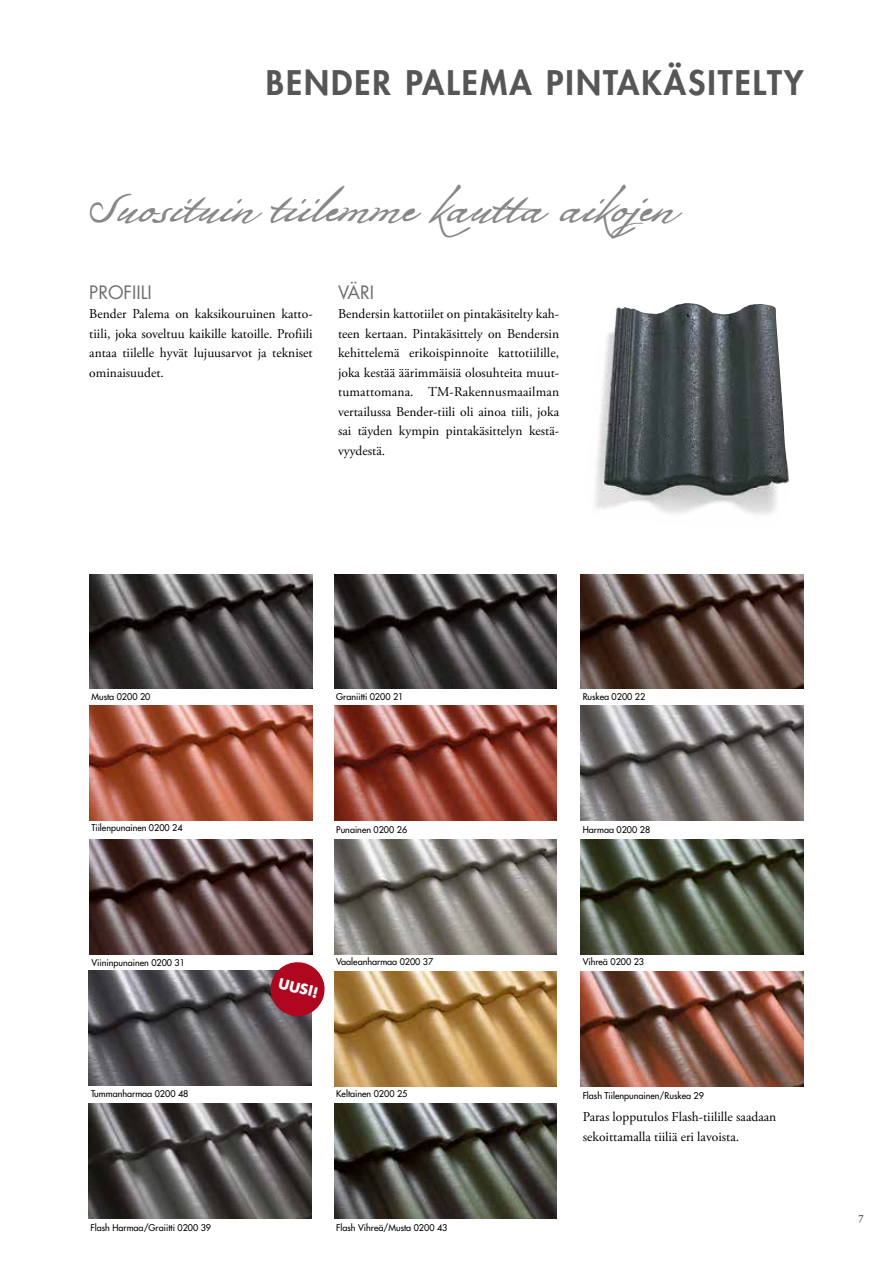
<style>
.page{position:relative;width:893px;height:1263px;background:#fff}
.page>*{position:absolute;margin:0;border:0;box-sizing:border-box;transform-origin:0 0}
.t1{font:48px "Bolivar";color:#868786}
.t2{font:800 33px "Futura Std";letter-spacing:.06em;color:#565655}
.t3{font:18px "Futura Std";color:#6e6e6e}
.t4{font:700 13.95px "Futura Std";color:#fff}
.t5{font:13.5px/19.5px "Adobe Garamond Pro";color:#000;text-align:justify}
.t6{font:10.5px "Adobe Garamond Pro";color:#000}
.t7{font:500 9px "Futura Std";color:#000}
</style>
<div class="page">
<img style="left:89px;top:574px;width:223px;height:115px">
<img style="left:581px;top:574px;width:222px;height:115px">
<img style="left:89px;top:706px;width:223px;height:115px">
<img style="left:334px;top:706px;width:223px;height:115px">
<img style="left:334px;top:574px;width:223px;height:115px">
<img style="left:89px;top:839px;width:223px;height:115px">
<img style="left:334px;top:839px;width:223px;height:115px">
<img style="left:581px;top:839px;width:222px;height:115px">
<img style="left:334px;top:971px;width:223px;height:115px">
<img style="left:581px;top:971px;width:222px;height:115px">
<img style="left:334px;top:1103px;width:223px;height:115px">
<img style="left:594px;top:303px;width:195px;height:212px">
<img style="left:581px;top:706px;width:222px;height:115px">
<img style="left:89px;top:1103px;width:223px;height:115px">
<img style="left:89px;top:970px;width:223px;height:115px">
<svg style="left:268px;top:962px;width:57px;height:57px;background:#b03b4c"></svg>
<h2 class="t2" style="left:266px;top:62px;width:539px">BENDER PALEMA PINTAKÄSITELTY</h2>
<h1 class="t1" style="left:91px;top:176px;width:586px">Suosituin tiilemme kautta aikojen</h1>
<h3 class="t3" style="left:89px;top:281px;width:64px">PROFIILI</h3>
<p class="t5" style="left:89px;top:305px;width:225px">Bender Palema on kaksikouruinen katto&shy;tiili, joka soveltuu kaikille katoille. Profiili antaa tiilelle hyvät lujuusarvot ja tekniset ominaisuudet.</p>
<h3 class="t3" style="left:338px;top:281px;width:38px">VÄRI</h3>
<p class="t5" style="left:338px;top:305px;width:223px">Bendersin kattotiilet on pintakäsitelty kah&shy;teen kertaan. Pintakäsittely on Bendersin kehittelemä erikoispinnoite kattotiilille, joka kestää äärimmäisiä olosuhteita muut&shy;tumattomana. TM-Rakennusmaailman vertailussa Bender-tiili oli ainoa tiili, joka sai täyden kympin pintakäsittelyn kestä&shy;vyydestä.</p>
<p class="t7" style="left:91px;top:690px;width:61px">Musta 0200 20</p>
<p class="t7" style="left:583px;top:690px;width:64px">Ruskea 0200 22</p>
<p class="t7" style="left:336px;top:690px;width:69px">Graniitti 0200 21</p>
<p class="t7" style="left:91px;top:822px;width:93px">Tiilenpunainen 0200 24</p>
<p class="t7" style="left:336px;top:824px;width:73px">Punainen 0200 26</p>
<p class="t7" style="left:583px;top:824px;width:69px">Harmaa 0200 28</p>
<p class="t7" style="left:91px;top:957px;width:95px">Viininpunainen 0200 31</p>
<p class="t7" style="left:336px;top:956px;width:99px">Vaaleanharmaa 0200 37</p>
<p class="t7" style="left:583px;top:956px;width:63px">Vihreä 0200 23</p>
<p class="t7" style="left:91px;top:1088px;width:99px">Tummanharmaa 0200 48</p>
<p class="t7" style="left:91px;top:1222px;width:122px">Flash Harmaa/Graiitti 0200 39</p>
<p class="t4" style="left:281px;top:974px;width:42px;rotate:14deg">UUSI!</p>
<p class="t7" style="left:336px;top:1088px;width:73px">Keltainen 0200 25</p>
<p class="t7" style="left:583px;top:1090px;width:123px">Flash Tiilenpunainen/Ruskea 29</p>
<p class="t7" style="left:336px;top:1222px;width:113px">Flash Vihreä/Musta 0200 43</p>
<p class="t5" style="left:583px;top:1108px;width:195px">Paras lopputulos Flash-tiilille saadaan sekoittamalla tiiliä eri lavoista.</p>
<p class="t6" style="left:858px;top:1212px;width:7px">7</p>
</div>
